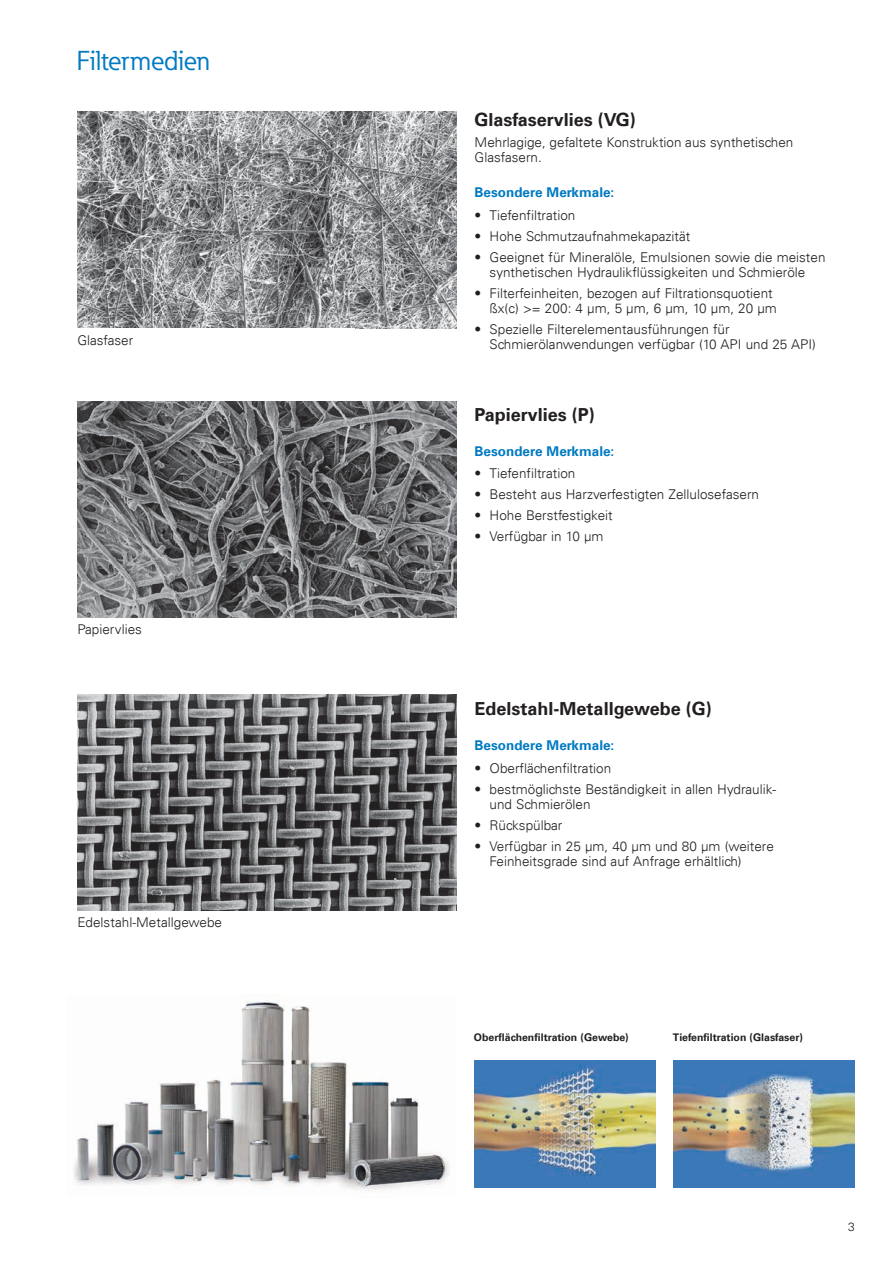
<style>
.page{position:relative;width:893px;height:1263px;background:#fff}
.page>*{position:absolute;margin:0;border:0;box-sizing:border-box;transform-origin:0 0}
.t1{font:27px "Eaton";color:#007ac2}
.t2{font:700 18px "Univers LT";color:#231f20}
.t3{font:300 13.5px/15px "Univers LT";color:#231f20}
.t4{font:700 13.5px "Univers LT";color:#007ac2}
.t5{font:300 12px "Univers LT";color:#231f20}
.t6{font:700 10.5px "Univers LT";color:#231f20}
</style>
<div class="page">
<img style="left:77px;top:112px;width:380px;height:216px">
<img style="left:77px;top:401px;width:380px;height:216px">
<img style="left:74px;top:996px;width:375px;height:195px">
<img style="left:77px;top:695px;width:380px;height:216px">
<img style="left:475px;top:1061px;width:180px;height:126px">
<img style="left:674px;top:1061px;width:180px;height:126px">
<h1 class="t1" style="left:77px;top:43px;width:135px">Filtermedien</h1>
<p class="t3" style="left:77px;top:333px;width:57px">Glasfaser</p>
<p class="t3" style="left:77px;top:622px;width:66px">Papiervlies</p>
<p class="t3" style="left:77px;top:915px;width:146px">Edelstahl-Metallgewebe</p>
<h2 class="t2" style="left:475px;top:109px;width:163px">Glasfaservlies (VG)</h2>
<p class="t3" style="left:475px;top:135px;width:320px">Mehrlagige, gefaltete Konstruktion aus synthetischen<br>Glasfasern.</p>
<p class="t4" style="left:475px;top:185px;width:141px">Besondere Merkmale:</p>
<p class="t3" style="left:475px;top:208px;width:102px">• Tiefenfiltration</p>
<p class="t3" style="left:475px;top:229px;width:217px">• Hohe Schmutzaufnahmekapazität</p>
<p class="t3" style="left:475px;top:250px;width:352px;text-align:center">• Geeignet für Mineralöle, Emulsionen sowie die meisten synthetischen Hydraulikflüssigkeiten und Schmieröle</p>
<p class="t3" style="left:490px;top:286px;width:289px;text-indent:-15px">• Filterfeinheiten, bezogen auf Filtrationsquotient ßx(c) &gt;= 200: 4 µm, 5 µm, 6 µm, 10 µm, 20 µm</p>
<p class="t3" style="left:490px;top:322px;width:328px;text-indent:-15px">• Spezielle Filterelementausführungen für<br>Schmierölanwendungen verfügbar (10 API und 25 API)</p>
<h2 class="t2" style="left:475px;top:404px;width:122px">Papiervlies (P)</h2>
<p class="t4" style="left:475px;top:443px;width:141px">Besondere Merkmale:</p>
<p class="t3" style="left:475px;top:466px;width:102px">• Tiefenfiltration</p>
<p class="t3" style="left:475px;top:487px;width:286px">• Besteht aus Harzverfestigten Zellulosefasern</p>
<p class="t3" style="left:475px;top:508px;width:140px">• Hohe Berstfestigkeit</p>
<p class="t3" style="left:475px;top:529px;width:130px">• Verfügbar in 10 μm</p>
<h2 class="t2" style="left:475px;top:698px;width:239px">Edelstahl-Metallgewebe (G)</h2>
<p class="t4" style="left:475px;top:738px;width:141px">Besondere Merkmale:</p>
<p class="t3" style="left:475px;top:761px;width:138px">• Oberflächenfiltration</p>
<p class="t3" style="left:490px;top:782px;width:288px;text-indent:-15px">• bestmöglichste Beständigkeit in allen Hydraulik&shy;und Schmierölen</p>
<p class="t3" style="left:475px;top:818px;width:89px">• Rückspülbar</p>
<p class="t3" style="left:490px;top:839px;width:286px;text-indent:-15px">• Verfügbar in 25 μm, 40 μm und 80 μm (weitere<br>Feinheitsgrade sind auf Anfrage erhältlich)</p>
<p class="t6" style="left:474px;top:1031px;width:156px">Oberflächenfiltration (Gewebe)</p>
<p class="t6" style="left:673px;top:1031px;width:131px">Tiefenfiltration (Glasfaser)</p>
<p class="t5" style="left:848px;top:1220px;width:8px">3</p>
</div>
